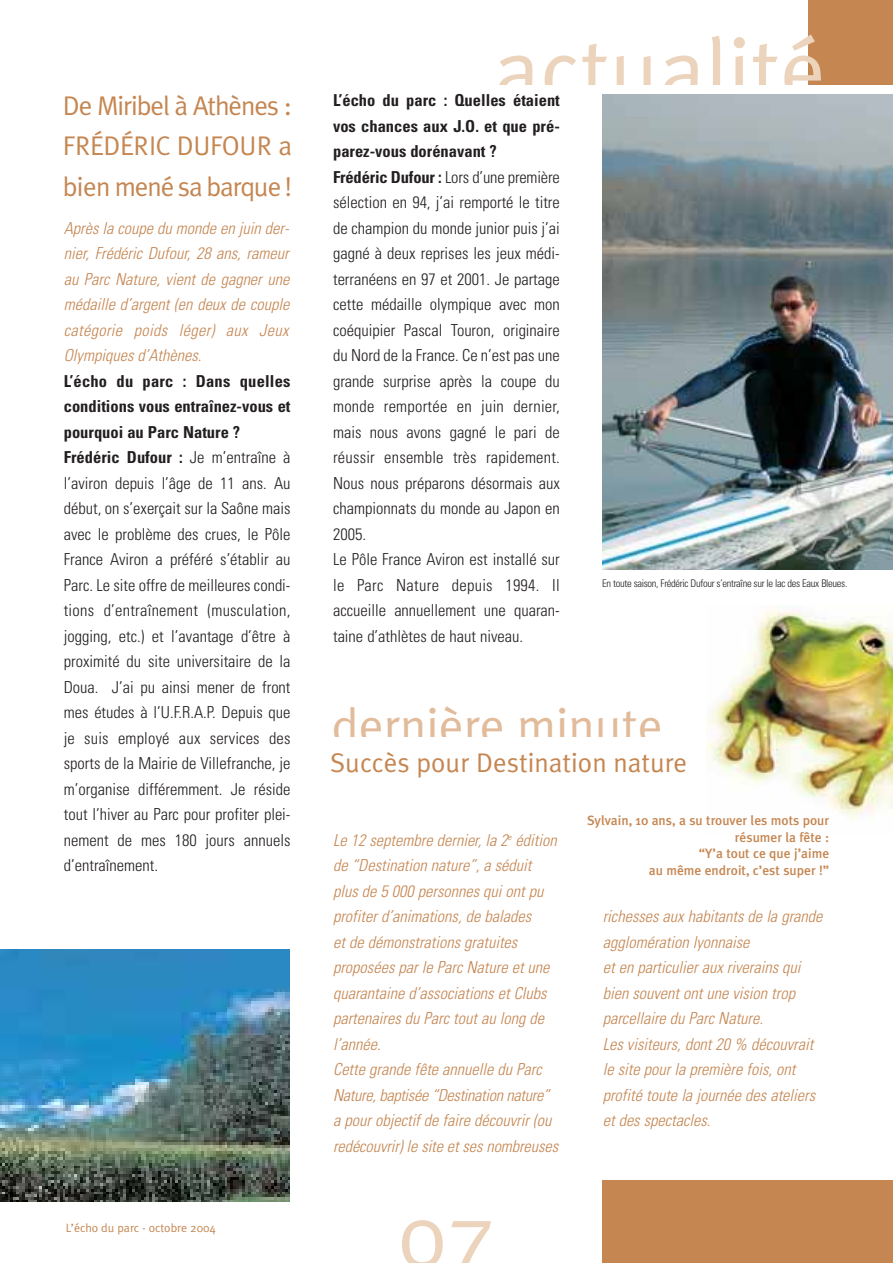
<style>
.page{position:relative;width:893px;height:1263px;background:#fff}
.page>*{position:absolute;margin:0;border:0;box-sizing:border-box;transform-origin:0 0}
.t1{font:91.05px "Meta Plus Normal";color:#ecd3bc}
.t2{font:49.5px "Meta Plus Normal";color:#e1bb9a}
.t3{font:27px/40.5px "Meta Plus Normal";letter-spacing:-.015em;color:#c58651}
.t4{font:27px "Meta Plus Normal";letter-spacing:-.04em;color:#c58651}
.t5{font:300 condensed 16.5px/25.5px "Univers";color:#231f20}
.t6{font:italic 300 condensed 16.5px/25.5px "Univers";color:#c58651}
.t7{font:500 13.5px/16.5px "Meta Plus";color:#c58651;text-align:right}
.t8{font:12px "Meta Plus Normal";color:#c58651}
.t9{font:300 condensed 10.5px "Univers";letter-spacing:-.03em;color:#231f20}
.s1{font-weight:700}
</style>
<div class="page">
<div style="left:808px;top:0;width:85px;height:85px;background:#c58651"></div>
<div style="left:602px;top:1180px;width:291px;height:83px;background:#c58651"></div>
<img style="left:602px;top:94px;width:291px;height:476px">
<img style="left:0;top:949px;width:289px;height:252px">
<img style="left:707px;top:609px;width:186px;height:212px">
<h3 class="t4" style="left:63px;top:96px;width:231px">De Miribel à Athènes :</h3>
<h3 class="t3" style="left:63px;top:129px;width:231px">FRÉDÉRIC DUFOUR a bien mené sa barque !</h3>
<p class="t6" style="left:64px;top:217px;width:230px;text-align:justify">Après la coupe du monde en juin der&shy;nier, Frédéric Dufour, 28 ans, rameur au Parc Nature, vient de gagner une médaille d’argent (en deux de couple catégorie poids léger) aux Jeux Olympiques d’Athènes.</p>
<p class="t5" style="left:64px;top:370px;width:228px"><span class="s1">L’écho du parc : Dans quelles conditions vous entraînez-vous et pourquoi au Parc Nature ?<br>Frédéric Dufour :</span> Je m’entraîne à l’aviron depuis l’âge de 11 ans. Au début, on s’exerçait sur la Saône mais avec le problème des crues, le Pôle France Aviron a préféré s’établir au Parc. Le site offre de meilleures condi&shy;tions d’entraînement (musculation, jogging, etc.) et l’avantage d’être à proximité du site universitaire de la Doua. J’ai pu ainsi mener de front mes études à l’U.F.R.A.P. Depuis que je suis employé aux services des sports de la Mairie de Villefranche, je m’organise différemment. Je réside tout l’hiver au Parc pour profiter plei&shy;nement de mes 180 jours annuels d’entraînement.</p>
<p class="t8" style="left:66px;top:1224px;width:152px">L’écho du parc - octobre 2004</p>
<h1 class="t1" style="left:494px;top:37px;width:334px">actualité</h1>
<p class="t5" style="left:333px;top:89px;width:228px"><span class="s1">L’écho du parc : Quelles étaient vos chances aux J.O. et que pré&shy;parez-vous dorénavant ?<br>Frédéric Dufour :</span> Lors d’une première sélection en 94, j’ai remporté le titre de champion du monde junior puis j’ai gagné à deux reprises les jeux médi&shy;terranéens en 97 et 2001. Je partage cette médaille olympique avec mon coéquipier Pascal Touron, originaire du Nord de la France. Ce n’est pas une grande surprise après la coupe du monde remportée en juin dernier, mais nous avons gagné le pari de réussir ensemble très rapidement.<br>Nous nous préparons désormais aux championnats du monde au Japon en<br>2005.<br>Le Pôle France Aviron est installé sur le Parc Nature depuis 1994. Il accueille annuellement une quaran&shy;taine d’athlètes de haut niveau.</p>
<p class="t9" style="left:602px;top:580px;width:247px">En toute saison, Frédéric Dufour s’entraîne sur le lac des Eaux Bleues.</p>
<h2 class="t2" style="left:332px;top:708px;width:333px">dernière minute</h2>
<h3 class="t3" style="left:330px;top:745px;width:359px">Succès pour Destination nature</h3>
<p class="t6" style="left:333px;top:829px;width:230px">Le 12 septembre dernier,la 2<sup>e</sup> édition de “Destination nature”,a séduit plus de 5 000 personnes quiontpu profiterd’animations,de balades<br>et de démonstrations gratuites proposées parle Parc Nature etune quarantaine d’associations etClubs partenaires du Parc toutau long de l’année.<br>Cette grande fête annuelle du Parc Nature,baptisée “Destination nature” a pourobjectifde faire découvrir(ou redécouvrir)le site etses nombreuses</p>
<h1 class="t1" style="left:398px;top:1202px;width:99px">07</h1>
<p class="t7" style="left:587px;top:814px;width:244px">Sylvain, 10 ans, a su trouver les mots pour résumer la fête :<br>“Y’a tout ce que j’aime<br>au même endroit, c’est super !”</p>
<p class="t6" style="left:603px;top:905px;width:225px">richesses aux habitants de la grande agglomération lyonnaise<br>eten particulieraux riverains qui bien souventontune vision trop parcellaire du Parc Nature.<br>Les visiteurs,dont20 % découvrait le site pourla première fois,ont profité toute la journée des ateliers etdes spectacles.</p>
</div>
